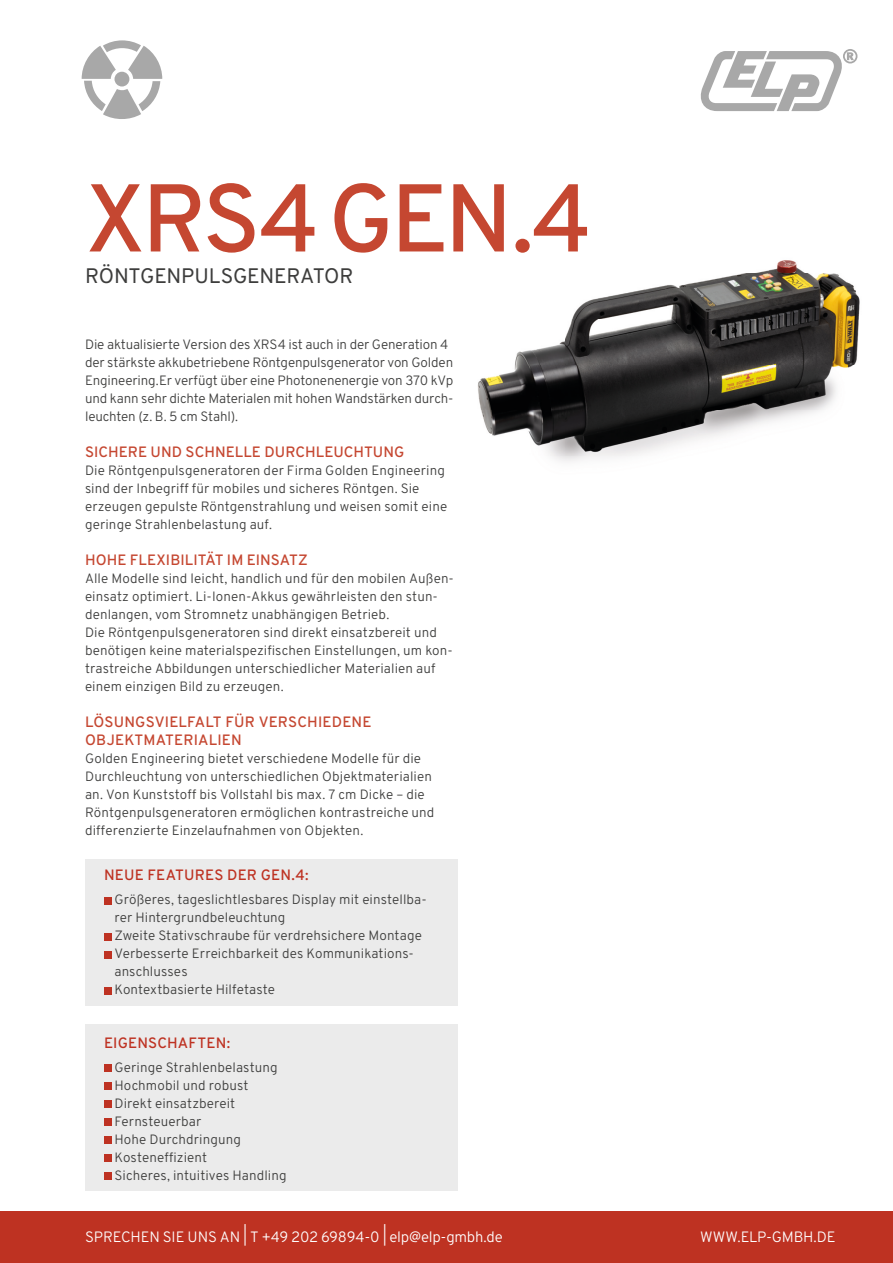
<style>
.page{position:relative;width:893px;height:1263px;background:#fff}
.page>*{position:absolute;margin:0;border:0;box-sizing:border-box;transform-origin:0 0}
.t1{font:500 96px "Overpass";letter-spacing:-.04em;color:#c54731}
.t2{font:21px "Overpass";letter-spacing:-.01em;color:#3d3d3c}
.t3{font:500 15px/18px "Overpass";letter-spacing:.005em;color:#c54731}
.t4{font:300 15px "Overpass";letter-spacing:-.015em;color:#fff}
.t5{font:500 15px "Overpass";letter-spacing:.01em;color:#be3222}
.t6{font:300 13.5px/18px "Overpass";letter-spacing:.01em;color:#3d3d3c}
.t7{font:300 13.5px/18px "Overpass";letter-spacing:-.01em;color:#3d3d3c}
</style>
<div class="page">
<img style="left:478px;top:260px;width:382px;height:202px">
<div style="left:0;top:1212px;width:893px;height:51px;background:#be3222"></div>
<svg style="left:700px;top:49px;width:157px;height:62px"></svg>
<svg style="left:82px;top:40px;width:80px;height:79px"></svg>
<div style="left:85px;top:1024px;width:372px;height:167px;background:#ebebeb"></div>
<div style="left:104px;top:1064px;width:7px;height:8px;background:#be3222"></div>
<div style="left:104px;top:1082px;width:7px;height:8px;background:#be3222"></div>
<div style="left:104px;top:1100px;width:7px;height:8px;background:#be3222"></div>
<div style="left:104px;top:1118px;width:7px;height:8px;background:#be3222"></div>
<div style="left:104px;top:1136px;width:7px;height:8px;background:#be3222"></div>
<div style="left:104px;top:1154px;width:7px;height:8px;background:#be3222"></div>
<div style="left:104px;top:1172px;width:7px;height:8px;background:#be3222"></div>
<div style="left:85px;top:859px;width:372px;height:146px;background:#ebebeb"></div>
<div style="left:104px;top:897px;width:7px;height:7px;background:#be3222"></div>
<div style="left:104px;top:933px;width:7px;height:7px;background:#be3222"></div>
<div style="left:104px;top:951px;width:7px;height:7px;background:#be3222"></div>
<div style="left:104px;top:987px;width:7px;height:7px;background:#be3222"></div>
<h1 class="t1" style="left:85px;top:141px;width:508px">XRS4 GEN.4</h1>
<h2 class="t2" style="left:85px;top:259px;width:270px">RÖNTGENPULSGENERATOR</h2>
<p class="t7" style="left:85px;top:335px;width:370px">Die aktualisierte Version des XRS4 ist auch in der Generation 4 der stärkste akkubetriebene Röntgenpulsgenerator von Golden Engineering.Er verfügt über eine Photonenenergie von 370 kVp und kann sehr dichte Materialen mit hohen Wandstärken durch&shy;leuchten (z. B. 5 cm Stahl).</p>
<p class="t3" style="left:85px;top:442px;width:321px">SICHERE UND SCHNELLE DURCHLEUCHTUNG</p>
<p class="t6" style="left:85px;top:461px;width:364px">Die Röntgenpulsgeneratoren der Firma Golden Engineering sind der Inbegriff für mobiles und sicheres Röntgen. Sie erzeugen gepulste Röntgenstrahlung und weisen somit eine geringe Strahlenbelastung auf.</p>
<p class="t3" style="left:85px;top:550px;width:224px">HOHE FLEXIBILITÄT IM EINSATZ</p>
<p class="t6" style="left:85px;top:569px;width:370px">Alle Modelle sind leicht, handlich und für den mobilen Außen&shy;einsatz optimiert. Li-Ionen-Akkus gewährleisten den stun&shy;denlangen, vom Stromnetz unabhängigen Betrieb.<br>Die Röntgenpulsgeneratoren sind direkt einsatzbereit und benötigen keine materialspezifischen Einstellungen, um kon&shy;trastreiche Abbildungen unterschiedlicher Materialien auf einem einzigen Bild zu erzeugen.</p>
<p class="t3" style="left:85px;top:712px;width:288px">LÖSUNGSVIELFALT FÜR VERSCHIEDENE<br>OBJEKTMATERIALIEN</p>
<p class="t6" style="left:85px;top:749px;width:351px">Golden Engineering bietet verschiedene Modelle für die Durchleuchtung von unterschiedlichen Objektmaterialien an. Von Kunststoff bis Vollstahl bis max. 7 cm Dicke – die Röntgenpulsgeneratoren ermöglichen kontrastreiche und differenzierte Einzelaufnahmen von Objekten.</p>
<p class="t5" style="left:104px;top:863px;width:206px">NEUE FEATURES DER GEN.4:</p>
<p class="t6" style="left:114px;top:890px;width:314px">Größeres, tageslichtlesbares Display mit einstellba&shy;rer Hintergrundbeleuchtung<br>Zweite Stativschraube für verdrehsichere Montage Verbesserte Erreichbarkeit des Kommunikations&shy;anschlusses<br>Kontextbasierte Hilfetaste</p>
<p class="t5" style="left:104px;top:1031px;width:128px">EIGENSCHAFTEN:</p>
<p class="t6" style="left:114px;top:1058px;width:174px">Geringe Strahlenbelastung<br>Hochmobil und robust<br>Direkt einsatzbereit<br>Fernsteuerbar<br>Hohe Durchdringung<br>Kosteneffizient<br>Sicheres, intuitives Handling</p>
<p class="t4" style="left:85px;top:1224px;width:419px">SPRECHEN SIE UNS AN | T +49 202 69894-0 | elp@elp-gmbh.de</p>
<p class="t4" style="left:700px;top:1224px;width:137px">WWW.ELP-GMBH.DE</p>
</div>
